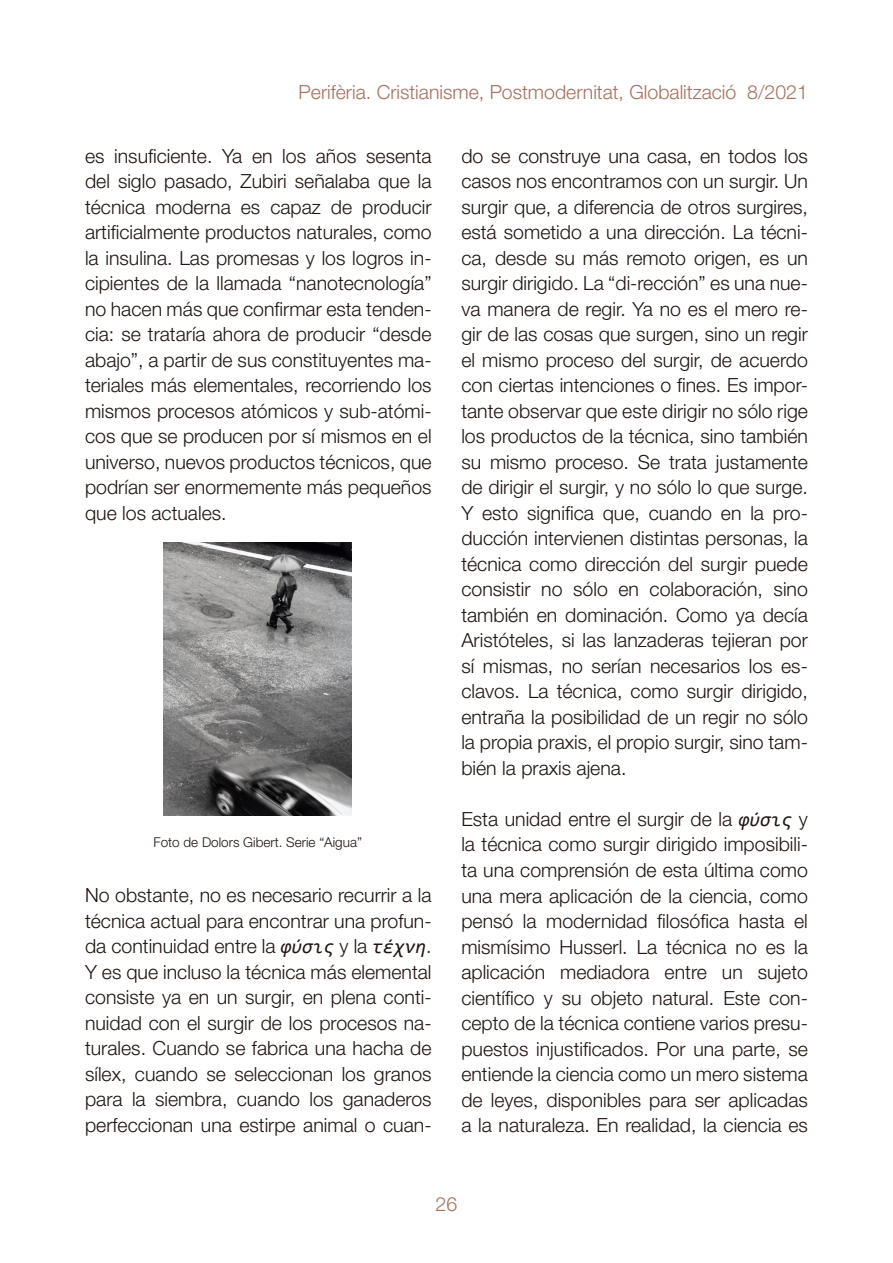
<style>
.page{position:relative;width:893px;height:1263px;background:#fff}
.page>*{position:absolute;margin:0;border:0;box-sizing:border-box;transform-origin:0 0}
.t1{font:300 19.5px/25.5px "Helvetica Neue LT Std";color:#1f1410;text-align:justify}
.t2{font:300 19.5px "Helvetica Neue LT Std";color:#a8705d}
.t3{font:300 13.5px "Helvetica Neue LT Std";color:#1f1410}
.s1{font-family:"Consolas";font-weight:400;font-style:italic}
</style>
<div class="page">
<img style="left:164px;top:542px;width:188px;height:273px">
<p class="t2" style="left:299px;top:80px;width:511px">Perifèria. Cristianisme, Postmodernitat, Globalització 8/2021</p>
<p class="t1" style="left:85px;top:143px;width:348px">es insuficiente. Ya en los años sesenta del siglo pasado, Zubiri señalaba que la técnica moderna es capaz de producir artificialmente productos naturales, como la insulina. Las promesas y los logros in&shy;cipientes de la llamada “nanotecnología” no hacen más que confirmar esta tenden&shy;cia: se trataría ahora de producir “desde abajo”, a partir de sus constituyentes ma&shy;teriales más elementales, recorriendo los mismos procesos atómicos y sub-atómi&shy;cos que se producen por sí mismos en el universo, nuevos productos técnicos, que podrían ser enormemente más pequeños que los actuales.</p>
<p class="t3" style="left:153px;top:834px;width:210px">Foto de Dolors Gibert. Serie “Aigua”</p>
<p class="t1" style="left:85px;top:882px;width:348px">No obstante, no es necesario recurrir a la técnica actual para encontrar una profun&shy;da continuidad entre la <span class="s1">φύσις</span> y la <span class="s1">τέχνη</span>.<br>Y es que incluso la técnica más elemental consiste ya en un surgir, en plena conti&shy;nuidad con el surgir de los procesos na&shy;turales. Cuando se fabrica una hacha de sílex, cuando se seleccionan los granos para la siembra, cuando los ganaderos perfeccionan una estirpe animal o cuan-</p>
<p class="t1" style="left:461px;top:143px;width:348px">do se construye una casa, en todos los casos nos encontramos con un surgir. Un surgir que, a diferencia de otros surgires, está sometido a una dirección. La técni&shy;ca, desde su más remoto origen, es un surgir dirigido. La “di-rección” es una nue&shy;va manera de regir. Ya no es el mero re&shy;gir de las cosas que surgen, sino un regir el mismo proceso del surgir, de acuerdo con ciertas intenciones o fines. Es impor&shy;tante observar que este dirigir no sólo rige los productos de la técnica, sino también su mismo proceso. Se trata justamente de dirigir el surgir, y no sólo lo que surge.<br>Y esto significa que, cuando en la pro&shy;ducción intervienen distintas personas, la técnica como dirección del surgir puede consistir no sólo en colaboración, sino también en dominación. Como ya decía Aristóteles, si las lanzaderas tejieran por sí mismas, no serían necesarios los es&shy;clavos. La técnica, como surgir dirigido, entraña la posibilidad de un regir no sólo la propia praxis, el propio surgir, sino tam&shy;bién la praxis ajena.</p>
<p class="t1" style="left:461px;top:806px;width:348px">Esta unidad entre el surgir de la <span class="s1">φύσις</span> y la técnica como surgir dirigido imposibili&shy;ta una comprensión de esta última como una mera aplicación de la ciencia, como pensó la modernidad filosófica hasta el mismísimo Husserl. La técnica no es la aplicación mediadora entre un sujeto científico y su objeto natural. Este con&shy;cepto de la técnica contiene varios presu&shy;puestos injustificados. Por una parte, se entiende la ciencia como un mero sistema de leyes, disponibles para ser aplicadas a la naturaleza. En realidad, la ciencia es</p>
<p class="t2" style="left:436px;top:1192px;width:23px">26</p>
</div>
